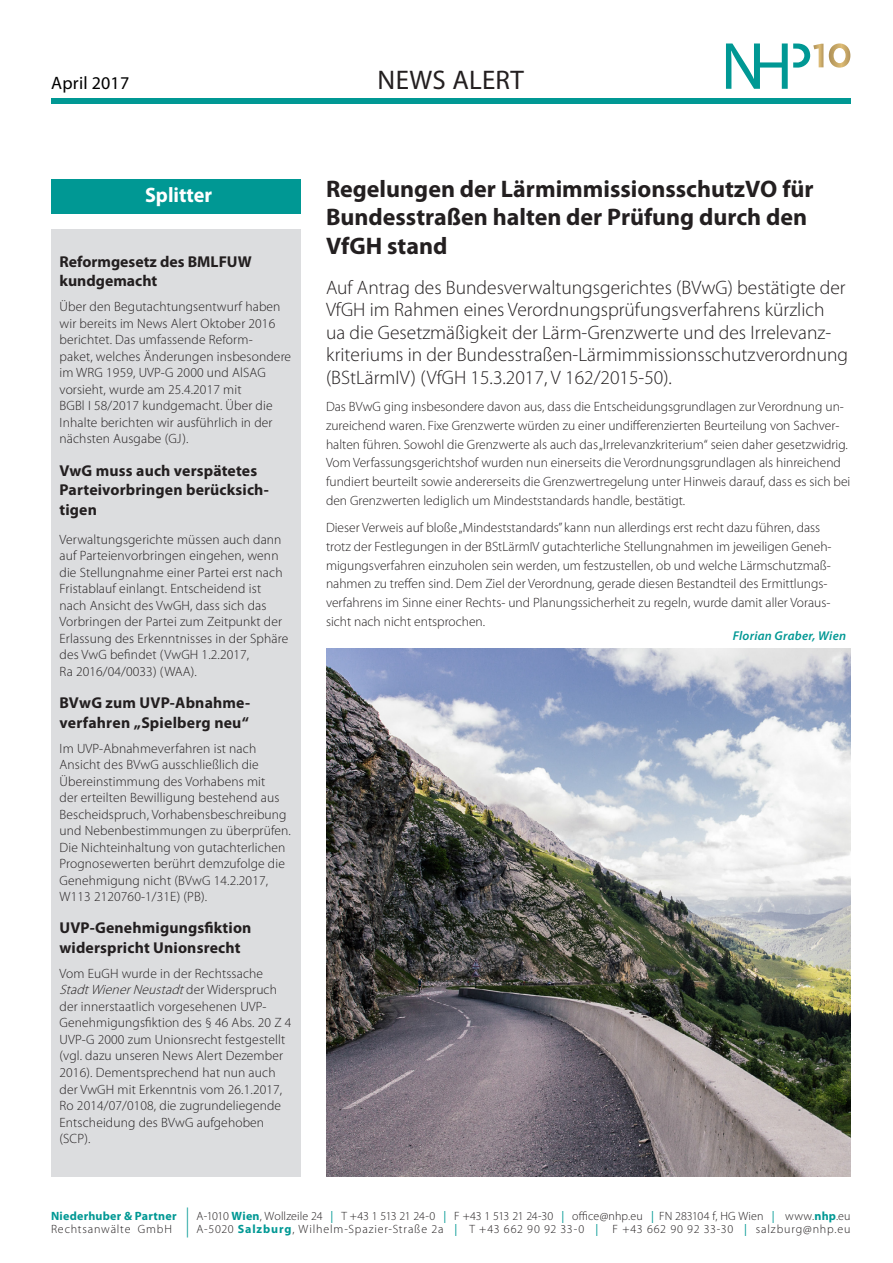
<style>
.page{position:relative;width:893px;height:1263px;background:#fff}
.page>*{position:absolute;margin:0;border:0;box-sizing:border-box;transform-origin:0 0}
.t1{font:30px "Myriad Pro";color:#009894;scale:.4 1}
.t2{font:27px "Myriad Pro";letter-spacing:.005em;color:#231f20}
.Fließtext{font:700 24px/28.8px "Myriad Pro";color:#231f20}
.Überschrift_1_-_Petr{font:700 21px "Myriad Pro";color:#fff;scale:.96 1}
.Fließtext-2{font:300 19.5px/22.5px "Myriad Pro";color:#231f20}
.t3{font:18px "Myriad Pro";letter-spacing:.01em;color:#000}
.Fließtext-3{font:700 15.75px/19.5px "Myriad Pro";letter-spacing:.005em;color:#231f20}
.Kleine_schwarze_Über{font:700 15.75px/19.5px "Myriad Pro";letter-spacing:.01em;color:#231f20}
.Einleitung_-_schwarz{font:700 15.75px/19.5px "Myriad Pro";letter-spacing:.015em;color:#231f20}
.Fließtext-4{font:300 13.5px/16.5px "Myriad Pro";letter-spacing:.01em;color:#231f20}
.Überschrift_1_-_Petr-2{font:italic 600 12.75px "Myriad Pro";letter-spacing:.02em;color:#009894}
.t4{font:300 12px "Myriad Pro";color:#231f20}
.t5{font:300 12px "Myriad Pro";letter-spacing:.07em;color:#231f20}
.t6{font:700 12px "Myriad Pro";letter-spacing:.02em;color:#009894}
.t7{font:300 12px "Myriad Pro";letter-spacing:.05em;color:#231f20}
.s1{font-style:italic}
.s2{font-weight:700;color:#009894}
.s3{font-weight:400;color:#009894}
</style>
<div class="page">
<div style="left:51px;top:99px;width:799px;height:5px;background:#009894"></div>
<svg style="left:726px;top:43px;width:97px;height:46px"></svg>
<svg style="left:829px;top:43px;width:21px;height:25px"></svg>
<img style="left:326px;top:648px;width:524px;height:529px">
<div style="left:51px;top:230px;width:249px;height:947px;background:#dcdddf"></div>
<div style="left:51px;top:179px;width:249px;height:34px;background:#009894"></div>
<h3 class="t3" style="left:51px;top:71px;width:79px">April 2017</h3>
<h2 class="t2" style="left:378px;top:63px;width:148px">NEWS ALERT</h2>
<p class="Überschrift_1_-_Petr" style="left:145px;top:182px;width:71px">Splitter</p>
<p class="Fließtext-3" style="left:60px;top:251px;width:194px">Reformgesetz des BMLFUW kundgemacht</p>
<p class="Fließtext-4" style="left:60px;top:299px;width:233px">Über den Begutachtungsentwurf haben wir bereits im News Alert Oktober 2016 berichtet. Das umfassende Reform-<br>paket, welches Änderungen insbesondere im WRG 1959, UVP-G 2000 und AlSAG vorsieht, wurde am 25.4.2017 mit<br>BGBl I 58/2017 kundgemacht. Über die Inhalte berichten wir ausführlich in der nächsten Ausgabe (GJ).</p>
<p class="Fließtext-3" style="left:60px;top:460px;width:211px">VwG muss auch verspätetes<br>Parteivorbringen berücksich&shy;tigen</p>
<p class="Fließtext-4" style="left:60px;top:531px;width:230px">Verwaltungsgerichte müssen auch dann auf Parteienvorbringen eingehen, wenn die Stellungnahme einer Partei erst nach Fristablauf einlangt. Entscheidend ist nach Ansicht des VwGH, dass sich das Vorbringen der Partei zum Zeitpunkt der Erlassung des Erkenntnisses in der Sphäre des VwG befindet (VwGH 1.2.2017,<br>Ra 2016/04/0033) (WAA).</p>
<p class="Einleitung_-_schwarz" style="left:60px;top:693px;width:192px">BVwG zum UVP-Abnahme&shy;verfahren „Spielberg neu“</p>
<p class="Fließtext-4" style="left:60px;top:740px;width:233px">Im UVP-Abnahmeverfahren ist nach Ansicht des BVwG ausschließlich die Übereinstimmung des Vorhabens mit<br>der erteilten Bewilligung bestehend aus Bescheidspruch, Vorhabensbeschreibung und Nebenbestimmungen zu überprüfen.<br>Die Nichteinhaltung von gutachterlichen Prognosewerten berührt demzufolge die Genehmigung nicht (BVwG 14.2.2017, W113 2120760-1/31E) (PB).</p>
<p class="Kleine_schwarze_Über" style="left:60px;top:918px;width:193px">UVP-Genehmigungsfiktion widerspricht Unionsrecht</p>
<p class="Fließtext-4" style="left:60px;top:965px;width:233px">Vom EuGH wurde in der Rechtssache <span class="s1">StadtWienerNeustadt</span>d e r W i d e r s p r u c h der innerstaatlich vorgesehenen UVP-Genehmigungsfiktion des § 46 Abs. 20 Z 4<br>UVP-G 2000 zum Unionsrecht festgestellt (vgl. dazu unseren News Alert Dezember 2016). Dementsprechend hat nun auch der VwGH mit Erkenntnis vom 26.1.2017, Ro 2014/07/0108, die zugrundeliegende Entscheidung des BVwG aufgehoben (SCP).</p>
<p class="Fließtext" style="left:326px;top:173px;width:489px">Regelungen der LärmimmissionsschutzVO für<br>Bundesstraßen halten der Prüfung durch den<br>VfGH stand</p>
<p class="Fließtext-2" style="left:326px;top:276px;width:524px">Auf Antrag des Bundesverwaltungsgerichtes (BVwG) bestätigte der VfGH im Rahmen eines Verordnungsprüfungsverfahrens kürzlich ua die Gesetzmäßigkeit der Lärm-Grenzwerte und des Irrelevanz&shy;kriteriums in der Bundesstraßen-Lärmimmissionsschutzverordnung (BStLärmIV) (VfGH 15.3.2017, V 162/2015-50).</p>
<p class="Fließtext-4" style="left:326px;top:397px;width:526px;line-height:18.8px">Das BVwG ging insbesondere davon aus, dass die Entscheidungsgrundlagen zur Verordnung un&shy;zureichend waren. Fixe Grenzwerte würden zu einer undifferenzierten Beurteilung von Sachver&shy;halten führen. Sowohl die Grenzwerte als auch das „Irrelevanzkriterium“ seien daher gesetzwidrig.<br>Vom Verfassungsgerichtshof wurden nun einerseits die Verordnungsgrundlagen als hinreichend fundiert beurteilt sowie andererseits die Grenzwertregelung unter Hinweis darauf, dass es sich bei den Grenzwerten lediglich um Mindeststandards handle, bestätigt.</p>
<p class="Fließtext-4" style="left:326px;top:518px;width:507px;line-height:18.8px">Dieser Verweis auf bloße „Mindeststandards” kann nun allerdings erst recht dazu führen, dass trotz der Festlegungen in der BStLärmIV gutachterliche Stellungnahmen im jeweiligen Geneh&shy;migungsverfahren einzuholen sein werden, um festzustellen, ob und welche Lärmschutzmaß&shy;nahmen zu treffen sind. Dem Ziel der Verordnung, gerade diesen Bestandteil des Ermittlungs&shy;verfahrens im Sinne einer Rechts- und Planungssicherheit zu regeln, wurde damit aller Voraus&shy;sicht nach nicht entsprochen.</p>
<p class="Überschrift_1_-_Petr-2" style="left:733px;top:628px;width:115px">Florian Graber, Wien</p>
<h1 class="t1" style="left:186px;top:1201px;width:9px">|</h1>
<p class="t6" style="left:51px;top:1207px;width:127px">Niederhuber &amp; Partner</p>
<p class="t4" style="left:197px;top:1209px;width:656px">A-1010 <span class="s2">Wien</span>, Wollzeile 24 <span class="s3">|</span> T +43 1 513 21 24-0 <span class="s3">|</span> F +43 1 513 21 24-30 <span class="s3">|</span> office@nhp.eu <span class="s3">|</span> FN 283104 f, HG Wien <span class="s3">|</span> www.<span class="s2">nhp</span>.eu</p>
<p class="t7" style="left:51px;top:1222px;width:122px">Rechtsanwälte GmbH</p>
<p class="t5" style="left:197px;top:1222px;width:655px">A-5020 <span class="s2">Salzburg</span>, Wilhelm-Spazier-Straße 2a <span class="s3">|</span> T +43 662 90 92 33-0 <span class="s3">|</span> F +43 662 90 92 33-30 <span class="s3">|</span> salzburg@nhp.eu</p>
</div>
